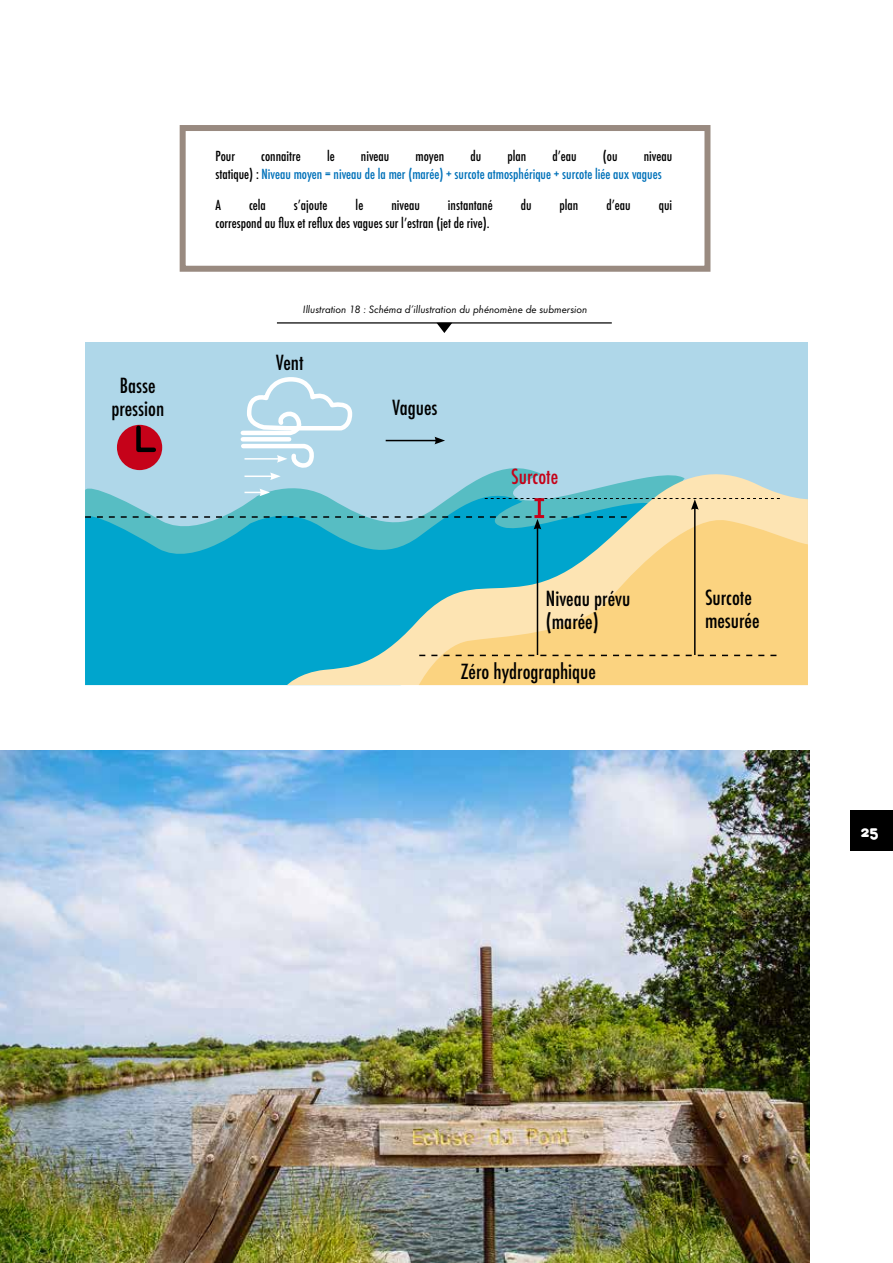
<style>
.page{position:relative;width:893px;height:1263px;background:#fff}
.page>*{position:absolute;margin:0;border:0;box-sizing:border-box;transform-origin:0 0}
.t1{font:500 condensed 22.95px/23px "Futura T";color:#000}
.t2{font:500 condensed 22.95px "Futura T";color:#c50219}
.t3{font:18px "Arista 2.0";color:#fff}
.t4{font:500 condensed 13.5px "Futura";color:#000}
.t5{font:500 condensed 13.5px/18px "Futura";color:#0071b9}
.t6{font:italic 11.1px "Futura T";color:#000}
.s1{color:#000}
</style>
<div class="page">
<div style="left:850px;top:810px;width:43px;height:40px;background:#000"></div>
<img style="left:0;top:750px;width:809px;height:513px">
<div style="left:85px;top:342px;width:723px;height:202px;background:#afd7e9"></div>
<div style="left:85px;top:488px;width:202px;height:197px;background:#00a5cd"></div>
<svg style="left:287px;top:468px;width:521px;height:217px;fill:#00a5cd"></svg>
<svg style="left:419px;top:515px;width:389px;height:170px;background:#d0ce97"></svg>
<hr style="left:277px;top:322px;width:335px;height:2px;background:#000">
<svg style="left:436px;top:323px;width:16px;height:10px"></svg>
<svg style="left:179px;top:125px;width:532px;height:147px"></svg>
<svg style="left:419px;top:655px;width:357px;height:1px"></svg>
<hr style="left:386px;top:440px;width:51px;height:1px;background:#000">
<svg style="left:435px;top:437px;width:10px;height:7px"></svg>
<hr style="left:537px;top:527px;width:1px;height:128px;background:#000">
<hr style="left:694px;top:507px;width:2px;height:148px;background:#000">
<svg style="left:85px;top:489px;width:695px;height:40px"></svg>
<svg style="left:240px;top:377px;width:114px;height:103px"></svg>
<div style="left:117px;top:425px;width:45px;height:45px;background:#c50219;border-radius:50%"></div>
<svg style="left:134px;top:424px;width:24px;height:29px"></svg>
<h1 class="t1" style="left:111px;top:373px;width:54px;text-align:center">Basse pression</h1>
<p class="t4" style="left:215px;top:147px;width:21px">Pour</p>
<p class="t4" style="left:261px;top:147px;width:41px">connaitre</p>
<p class="t4" style="left:327px;top:147px;width:9px">le</p>
<p class="t4" style="left:361px;top:147px;width:30px">niveau</p>
<p class="t4" style="left:416px;top:147px;width:30px">moyen</p>
<p class="t4" style="left:470px;top:147px;width:12px">du</p>
<p class="t4" style="left:507px;top:147px;width:20px">plan</p>
<p class="t4" style="left:552px;top:147px;width:26px">d’eau</p>
<p class="t4" style="left:603px;top:147px;width:16px">(ou</p>
<p class="t5" style="left:215px;top:147px;width:458px;text-indent:428px"><span class="s1">niveau statique) :</span> Niveau moyen = niveau de la mer (marée) + surcote atmosphérique + surcote liée aux vagues</p>
<p class="t4" style="left:215px;top:196px;width:7px">A</p>
<p class="t4" style="left:249px;top:196px;width:18px">cela</p>
<p class="t4" style="left:294px;top:196px;width:35px">s’ajoute</p>
<p class="t4" style="left:356px;top:196px;width:9px">le</p>
<p class="t4" style="left:391px;top:196px;width:30px">niveau</p>
<p class="t4" style="left:448px;top:196px;width:46px">instantané</p>
<p class="t4" style="left:521px;top:196px;width:12px">du</p>
<p class="t4" style="left:560px;top:196px;width:20px">plan</p>
<p class="t4" style="left:606px;top:196px;width:26px">d’eau</p>
<p class="t4" style="left:659px;top:196px;width:15px">qui</p>
<p class="t4" style="left:215px;top:214px;width:275px">correspond au flux et reflux des vagues sur l’estran (jet de rive).</p>
<p class="t6" style="left:303px;top:303px;width:286px">Illustration 18 : Schéma d’illustration du phénomène de submersion</p>
<h1 class="t1" style="left:276px;top:350px;width:29px">Vent</h1>
<h1 class="t1" style="left:393px;top:396px;width:46px">Vagues</h1>
<h1 class="t2" style="left:511px;top:463px;width:48px">Surcote</h1>
<h1 class="t1" style="left:546px;top:586px;width:86px">Niveau prévu (marée)</h1>
<h1 class="t1" style="left:705px;top:586px;width:56px">Surcote mesurée</h1>
<h1 class="t1" style="left:461px;top:659px;width:137px">Zéro hydrographique</h1>
<h2 class="t3" style="left:861px;top:820px;width:19px">25</h2>
</div>
